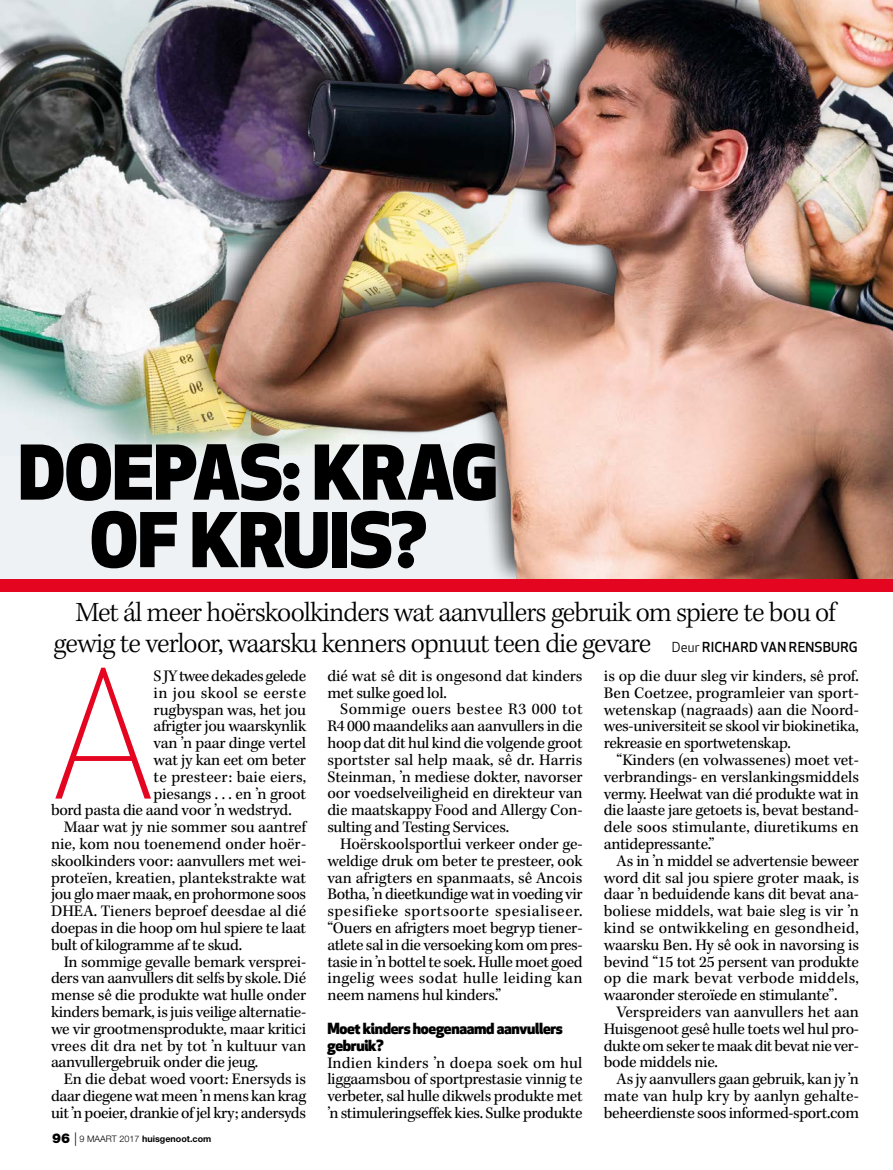
<style>
.page{position:relative;width:893px;height:1170px;background:#fff}
.page>*{position:absolute;margin:0;border:0;box-sizing:border-box;transform-origin:0 0}
.t1{font:300 173.25px "Apex New";color:#e40521}
.t2{font:800 73.5px/67.5px "Apex New";letter-spacing:-.015em;color:#000;text-align:center}
.t3{font:300 28.5px/31.5px "Kepler Std";letter-spacing:-.03em;color:#000;text-align:center}
.t4{font:16.5px/16.8px "Kepler Std";letter-spacing:-.015em;color:#000;text-align:justify}
.t5{font:16.5px "Kepler Std";letter-spacing:.005em;color:#000}
.t6{font:16.5px "Kepler Std";letter-spacing:.02em;color:#000}
.t7{font:800 15px/16.8px "Apex New";letter-spacing:-.02em;color:#000}
.t8{font:700 9px "Helvetica Neue LT Std";color:#000}
.s1{font-family:"Apex New";font-weight:400;font-size:13.5px}
.s2{font-family:"Apex New";font-weight:500;font-size:13.5px}
.s3{font-weight:900;font-size:13.5px}
.s4{font-weight:300;font-size:13.5px}
.s5{font-weight:300}
</style>
<div class="page">
<div style="left:0;top:0;width:849px;height:578px;background:#eef2f5"></div>
<img style="left:0;top:0;width:116px;height:452px">
<img style="left:116px;top:0;width:777px;height:578px">
<div style="left:0;top:578px;width:893px;height:13px;background:#e40521"></div>
<h2 class="t2" style="left:18px;top:436px;width:482px">DOEPAS: KRAG<br>OF KRUIS?</h2>
<h3 class="t3" style="left:54px;top:597px;width:806px">Met ál meer hoërskoolkinders wat aanvullers gebruik om spiere te bou of gewig te verloor, waarsku kenners opnuut teen die gevare <span class="s1">Deur</span> <span class="s2">RICHARD VAN RENSBURG</span></h3>
<h1 class="t1" style="left:51px;top:628px;width:106px">A</h1>
<p class="t4" style="left:154px;top:668px;width:154px">S JY twee dekades gelede</p>
<p class="t6" style="left:154px;top:683px;width:154px">in jou skool se eerste</p>
<p class="t4" style="left:154px;top:701px;width:154px">rugbyspan was, het jou</p>
<p class="t4" style="left:154px;top:718px;width:154px">afrigter jou waarskynlik</p>
<p class="t4" style="left:154px;top:735px;width:154px">van ’n paar dinge vertel</p>
<p class="t4" style="left:154px;top:752px;width:154px">wat jy kan eet om beter</p>
<p class="t5" style="left:154px;top:767px;width:154px">te presteer: baie eiers,</p>
<p class="t4" style="left:154px;top:785px;width:154px">piesangs . . . en ’n groot</p>
<p class="t4" style="left:51px;top:802px;width:242px">bord pasta die aand voor ’n wedstryd.</p>
<p class="t4" style="left:64px;top:819px;width:244px">Maar wat jy nie sommer sou aantref</p>
<p class="t4" style="left:51px;top:836px;width:257px">nie, kom nou toenemend onder hoër-</p>
<p class="t4" style="left:51px;top:852px;width:257px">skoolkinders voor: aanvullers met wei-</p>
<p class="t4" style="left:51px;top:869px;width:257px">proteïen, kreatien, plantekstrakte wat</p>
<p class="t4" style="left:51px;top:886px;width:257px">jou glo maer maak, en prohormone soos</p>
<p class="t4" style="left:51px;top:903px;width:257px">DHEA. Tieners beproef deesdae al dié</p>
<p class="t4" style="left:51px;top:920px;width:257px">doepas in die hoop om hul spiere te laat</p>
<p class="t4" style="left:51px;top:936px;width:193px">bult of kilogramme af te skud.</p>
<p class="t4" style="left:64px;top:953px;width:244px">In sommige gevalle bemark versprei-</p>
<p class="t4" style="left:51px;top:970px;width:257px">ders van aanvullers dit selfs by skole. Dié</p>
<p class="t4" style="left:51px;top:987px;width:257px">mense sê die produkte wat hulle onder</p>
<p class="t4" style="left:51px;top:1004px;width:257px">kinders bemark, is juis veilige alternatie-</p>
<p class="t4" style="left:51px;top:1020px;width:257px">we vir grootmensprodukte, maar kritici</p>
<p class="t4" style="left:51px;top:1037px;width:257px">vrees dit dra net by tot ’n kultuur van</p>
<p class="t4" style="left:51px;top:1054px;width:209px">aanvullergebruik onder die jeug.</p>
<p class="t4" style="left:64px;top:1071px;width:244px">En die debat woed voort: Enersyds is</p>
<p class="t4" style="left:51px;top:1088px;width:257px">daar diegene wat meen ’n mens kan krag</p>
<p class="t4" style="left:51px;top:1104px;width:257px">uit ’n poeier, drankie of jel kry; andersyds</p>
<p class="t8" style="left:52px;top:1132px;width:161px"><span class="s3">96</span> <span class="s4">|</span> <span class="s5">9 MAART 2017</span> huisgenoot.com</p>
<p class="t4" style="left:327px;top:668px;width:257px">dié wat sê dit is ongesond dat kinders met sulke goed lol.</p>
<p class="t4" style="left:327px;top:701px;width:257px;text-indent:13px">Sommige ouers bestee R3 000 tot R4 000 maandeliks aan aanvullers in die hoop dat dit hul kind die volgende groot sportster sal help maak, sê dr. Harris Steinman, ’n mediese dokter, navorser oor voedselveiligheid en direkteur van die maatskappy Food and Allergy Con&shy;sulting and Testing Services.</p>
<p class="t4" style="left:327px;top:836px;width:257px;text-indent:13px">Hoërskoolsportlui verkeer onder ge&shy;weldige druk om beter te presteer, ook van afrigters en spanmaats, sê Ancois Botha, ’n dieetkundige wat in voeding vir spesifieke sportsoorte spesialiseer. “Ouers en afrigters moet begryp tiener&shy;atlete sal in die versoeking kom om pres&shy;tasie in ’n bottel te soek. Hulle moet goed ingelig wees sodat hulle leiding kan neem namens hul kinders.”</p>
<p class="t7" style="left:327px;top:1019px;width:237px">Moet kinders hoegenaamd aanvullers gebruik?</p>
<p class="t4" style="left:327px;top:1054px;width:257px">Indien kinders ’n doepa soek om hul liggaamsbou of sportprestasie vinnig te verbeter, sal hulle dikwels produkte met ’n stimuleringseffek kies. Sulke produkte</p>
<p class="t4" style="left:604px;top:668px;width:257px">is op die duur sleg vir kinders, sê prof.<br>Ben Coetzee, programleier van sport&shy;wetenskap (nagraads) aan die Noord&shy;wes-universiteit se skool vir biokinetika, rekreasie en sportwetenskap.</p>
<p class="t4" style="left:604px;top:752px;width:257px;text-indent:13px">“Kinders (en volwassenes) moet vet&shy;verbrandings- en verslankingsmiddels vermy. Heelwat van dié produkte wat in die laaste jare getoets is, bevat bestand&shy;dele soos stimulante, diuretikums en antidepressante.”</p>
<p class="t4" style="left:604px;top:852px;width:257px;text-indent:13px">As in ’n middel se advertensie beweer word dit sal jou spiere groter maak, is daar ’n beduidende kans dit bevat ana&shy;boliese middels, wat baie sleg is vir ’n kind se ontwikkeling en gesondheid, waarsku Ben. Hy sê ook in navorsing is bevind “15 tot 25 persent van produkte op die mark bevat verbode middels, waaronder steroïede en stimulante”.</p>
<p class="t4" style="left:604px;top:1004px;width:257px;text-indent:13px">Verspreiders van aanvullers het aan Huisgenoot gesê hulle toets wel hul pro&shy;dukte om seker te maak dit bevat nie ver&shy;bode middels nie.</p>
<p class="t4" style="left:604px;top:1071px;width:257px;text-indent:13px">As jy aanvullers gaan gebruik, kan jy ’n mate van hulp kry by aanlyn gehalte&shy;beheerdienste soos informed-sport.com</p>
</div>
